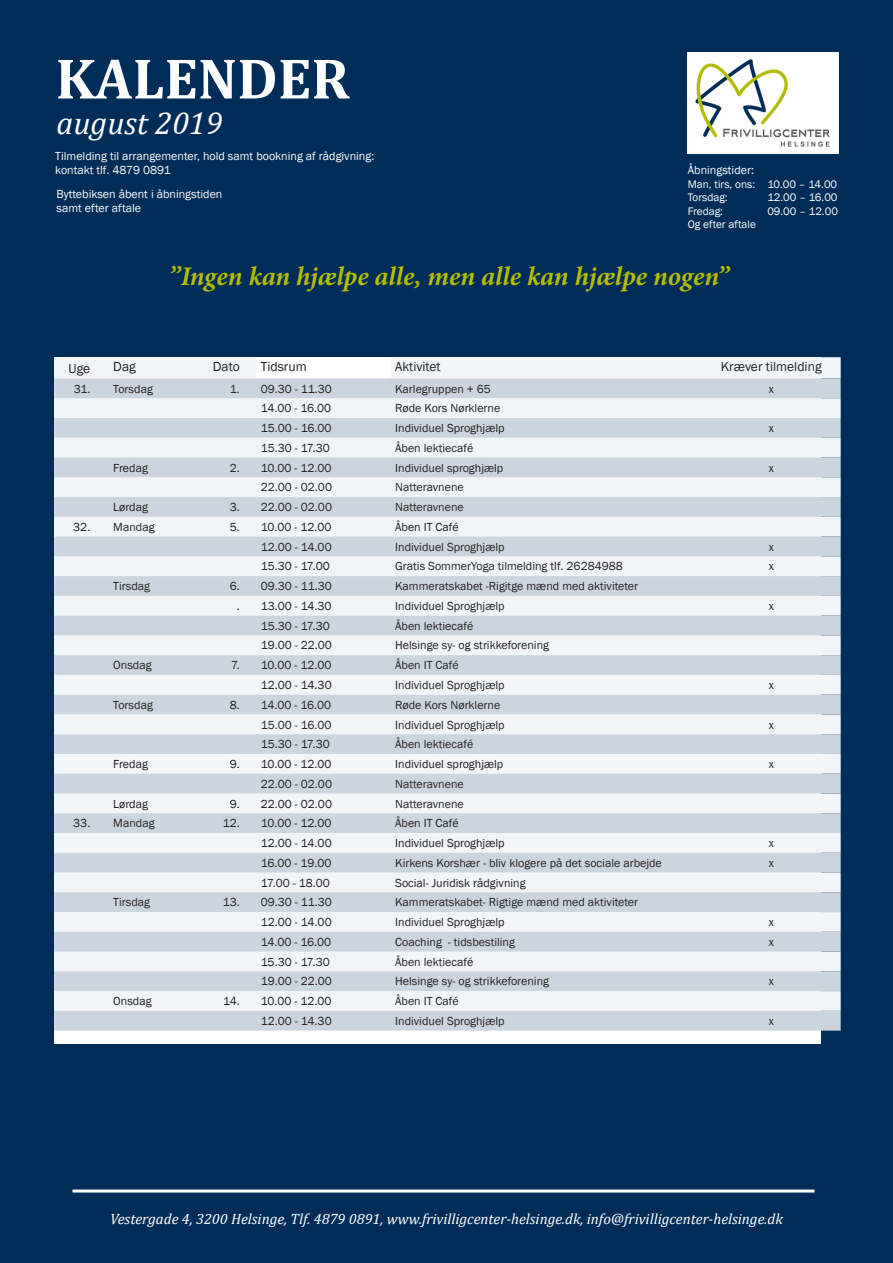
<style>
.page{position:relative;width:893px;height:1263px;background:#002c59}
.page>*{position:absolute;margin:0;border:0;box-sizing:border-box;transform-origin:0 0}
.t1{font:700 57.75px "Cambria";color:#fff}
.t2{font:italic 32.1px "Cambria";color:#fff}
.t3{font:italic 700 27px "Minion Pro";letter-spacing:-.005em;color:#b2bd00}
.t4{font:italic 15px "Cambria";color:#fff}
.t5{font:13.5px "Franklin Gothic";color:#231f20}
.t6{font:12px "Franklin Gothic";color:#231f20}
.t7{font:12px "Franklin Gothic";color:#fff}
.t8{font:11.25px "Franklin Gothic";color:#fff}
</style>
<div class="page">
<img style="left:688px;top:52px;width:150px;height:102px">
<div style="left:54px;top:357px;width:766px;height:687px;background:#fff"></div>
<div style="left:54px;top:357px;width:787px;height:21px;background:#f2f5f7"></div>
<div style="left:257px;top:357px;width:134px;height:21px;background:#fff"></div>
<svg style="left:54px;top:378px;width:787px;height:652px"></svg>
<hr style="left:72px;top:1189px;width:742px;height:3px;background:#fff">
<p class="t1" style="left:55px;top:38px;width:296px">KALENDER</p>
<p class="t2" style="left:57px;top:100px;width:168px">august 2019</p>
<p class="t7" style="left:55px;top:148px;width:321px">Tilmelding til arrangementer, hold samt bookning af rådgivning:</p>
<p class="t7" style="left:55px;top:163px;width:117px">kontakt tlf. 4879 0891</p>
<p class="t7" style="left:57px;top:187px;width:167px">Byttebiksen åbent i åbningstiden</p>
<p class="t7" style="left:57px;top:201px;width:86px">samt efter aftale</p>
<p class="t7" style="left:688px;top:163px;width:68px">Åbningstider:</p>
<p class="t8" style="left:688px;top:177px;width:151px">Man, tirs, ons: 10.00 – 14.00</p>
<p class="t8" style="left:688px;top:190px;width:41px">Torsdag:</p>
<p class="t8" style="left:767px;top:190px;width:72px">12.00 – 16.00</p>
<p class="t8" style="left:688px;top:204px;width:37px">Fredag:</p>
<p class="t8" style="left:767px;top:204px;width:72px">09.00 – 12.00</p>
<p class="t8" style="left:688px;top:217px;width:70px">Og efter aftale</p>
<p class="t3" style="left:169px;top:257px;width:562px">”Ingen kan hjælpe alle, men alle kan hjælpe nogen”</p>
<p class="t5" style="left:69px;top:360px;width:23px">Uge</p>
<p class="t5" style="left:113px;top:358px;width:24px">Dag</p>
<p class="t5" style="left:213px;top:358px;width:28px">Dato</p>
<p class="t5" style="left:261px;top:358px;width:47px">Tidsrum</p>
<p class="t5" style="left:395px;top:358px;width:47px">Aktivitet</p>
<p class="t5" style="left:721px;top:358px;width:102px">Kræver tilmelding</p>
<p class="t6" style="left:74px;top:381px;width:18px">31.</p>
<p class="t6" style="left:113px;top:381px;width:41px">Torsdag</p>
<p class="t6" style="left:230px;top:381px;width:11px">1.</p>
<p class="t6" style="left:261px;top:381px;width:72px">09.30 - 11.30</p>
<p class="t6" style="left:395px;top:381px;width:97px">Karlegruppen + 65</p>
<p class="t6" style="left:769px;top:381px;width:7px">x</p>
<p class="t6" style="left:261px;top:401px;width:72px">14.00 - 16.00</p>
<p class="t6" style="left:395px;top:401px;width:107px">Røde Kors Nørklerne</p>
<p class="t6" style="left:261px;top:421px;width:72px">15.00 - 16.00</p>
<p class="t6" style="left:395px;top:421px;width:111px">Individuel Sproghjælp</p>
<p class="t6" style="left:769px;top:421px;width:7px">x</p>
<p class="t6" style="left:261px;top:440px;width:70px">15.30 - 17.30</p>
<p class="t6" style="left:395px;top:440px;width:80px">Åben lektiecafé</p>
<p class="t6" style="left:113px;top:460px;width:36px">Fredag</p>
<p class="t6" style="left:230px;top:460px;width:12px">2.</p>
<p class="t6" style="left:261px;top:460px;width:72px">10.00 - 12.00</p>
<p class="t6" style="left:395px;top:460px;width:110px">Individuel sproghjælp</p>
<p class="t6" style="left:769px;top:460px;width:7px">x</p>
<p class="t6" style="left:261px;top:480px;width:73px">22.00 - 02.00</p>
<p class="t6" style="left:395px;top:480px;width:70px">Natteravnene</p>
<p class="t6" style="left:113px;top:500px;width:36px">Lørdag</p>
<p class="t6" style="left:230px;top:500px;width:12px">3.</p>
<p class="t6" style="left:261px;top:500px;width:73px">22.00 - 02.00</p>
<p class="t6" style="left:395px;top:500px;width:70px">Natteravnene</p>
<p class="t6" style="left:73px;top:519px;width:19px">32.</p>
<p class="t6" style="left:113px;top:519px;width:43px">Mandag</p>
<p class="t6" style="left:230px;top:519px;width:12px">5.</p>
<p class="t6" style="left:261px;top:519px;width:72px">10.00 - 12.00</p>
<p class="t6" style="left:395px;top:519px;width:65px">Åben IT Café</p>
<p class="t6" style="left:261px;top:539px;width:72px">12.00 - 14.00</p>
<p class="t6" style="left:395px;top:539px;width:111px">Individuel Sproghjælp</p>
<p class="t6" style="left:769px;top:539px;width:7px">x</p>
<p class="t6" style="left:261px;top:559px;width:70px">15.30 - 17.00</p>
<p class="t6" style="left:395px;top:559px;width:229px">Gratis SommerYoga tilmelding tlf. 26284988</p>
<p class="t6" style="left:769px;top:559px;width:7px">x</p>
<p class="t6" style="left:113px;top:579px;width:38px">Tirsdag</p>
<p class="t6" style="left:230px;top:579px;width:12px">6.</p>
<p class="t6" style="left:261px;top:579px;width:72px">09.30 - 11.30</p>
<p class="t6" style="left:395px;top:579px;width:244px">Kammeratskabet -Rigitge mænd med aktiviteter</p>
<p class="t6" style="left:237px;top:598px;width:4px">.</p>
<p class="t6" style="left:261px;top:598px;width:72px">13.00 - 14.30</p>
<p class="t6" style="left:395px;top:598px;width:111px">Individuel Sproghjælp</p>
<p class="t6" style="left:769px;top:598px;width:7px">x</p>
<p class="t6" style="left:261px;top:618px;width:70px">15.30 - 17.30</p>
<p class="t6" style="left:395px;top:618px;width:80px">Åben lektiecafé</p>
<p class="t6" style="left:261px;top:638px;width:73px">19.00 - 22.00</p>
<p class="t6" style="left:395px;top:638px;width:155px">Helsinge sy- og strikkeforening</p>
<p class="t6" style="left:113px;top:658px;width:40px">Onsdag</p>
<p class="t6" style="left:231px;top:658px;width:10px">7.</p>
<p class="t6" style="left:261px;top:658px;width:72px">10.00 - 12.00</p>
<p class="t6" style="left:395px;top:658px;width:65px">Åben IT Café</p>
<p class="t6" style="left:261px;top:677px;width:72px">12.00 - 14.30</p>
<p class="t6" style="left:395px;top:677px;width:111px">Individuel Sproghjælp</p>
<p class="t6" style="left:769px;top:677px;width:7px">x</p>
<p class="t6" style="left:113px;top:697px;width:41px">Torsdag</p>
<p class="t6" style="left:230px;top:697px;width:12px">8.</p>
<p class="t6" style="left:261px;top:697px;width:72px">14.00 - 16.00</p>
<p class="t6" style="left:395px;top:697px;width:107px">Røde Kors Nørklerne</p>
<p class="t6" style="left:261px;top:717px;width:72px">15.00 - 16.00</p>
<p class="t6" style="left:395px;top:717px;width:111px">Individuel Sproghjælp</p>
<p class="t6" style="left:769px;top:717px;width:7px">x</p>
<p class="t6" style="left:261px;top:737px;width:70px">15.30 - 17.30</p>
<p class="t6" style="left:395px;top:737px;width:80px">Åben lektiecafé</p>
<p class="t6" style="left:113px;top:756px;width:36px">Fredag</p>
<p class="t6" style="left:230px;top:756px;width:12px">9.</p>
<p class="t6" style="left:261px;top:756px;width:72px">10.00 - 12.00</p>
<p class="t6" style="left:395px;top:756px;width:110px">Individuel sproghjælp</p>
<p class="t6" style="left:769px;top:756px;width:7px">x</p>
<p class="t6" style="left:261px;top:776px;width:73px">22.00 - 02.00</p>
<p class="t6" style="left:395px;top:776px;width:70px">Natteravnene</p>
<p class="t6" style="left:113px;top:796px;width:36px">Lørdag</p>
<p class="t6" style="left:230px;top:796px;width:12px">9.</p>
<p class="t6" style="left:261px;top:796px;width:73px">22.00 - 02.00</p>
<p class="t6" style="left:395px;top:796px;width:70px">Natteravnene</p>
<p class="t6" style="left:73px;top:816px;width:19px">33.</p>
<p class="t6" style="left:113px;top:816px;width:43px">Mandag</p>
<p class="t6" style="left:223px;top:816px;width:19px">12.</p>
<p class="t6" style="left:261px;top:816px;width:72px">10.00 - 12.00</p>
<p class="t6" style="left:395px;top:816px;width:65px">Åben IT Café</p>
<p class="t6" style="left:261px;top:836px;width:72px">12.00 - 14.00</p>
<p class="t6" style="left:395px;top:836px;width:111px">Individuel Sproghjælp</p>
<p class="t6" style="left:769px;top:836px;width:7px">x</p>
<p class="t6" style="left:261px;top:855px;width:72px">16.00 - 19.00</p>
<p class="t6" style="left:395px;top:855px;width:268px">Kirkens Korshær - bliv klogere på det sociale arbejde</p>
<p class="t6" style="left:769px;top:855px;width:7px">x</p>
<p class="t6" style="left:261px;top:875px;width:71px">17.00 - 18.00</p>
<p class="t6" style="left:395px;top:875px;width:132px">Social- Juridisk rådgivning</p>
<p class="t6" style="left:113px;top:895px;width:38px">Tirsdag</p>
<p class="t6" style="left:223px;top:895px;width:18px">13.</p>
<p class="t6" style="left:261px;top:895px;width:72px">09.30 - 11.30</p>
<p class="t6" style="left:395px;top:895px;width:244px">Kammeratskabet- Rigtige mænd med aktiviteter</p>
<p class="t6" style="left:261px;top:915px;width:72px">12.00 - 14.00</p>
<p class="t6" style="left:395px;top:915px;width:111px">Individuel Sproghjælp</p>
<p class="t6" style="left:769px;top:915px;width:7px">x</p>
<p class="t6" style="left:261px;top:934px;width:72px">14.00 - 16.00</p>
<p class="t6" style="left:395px;top:934px;width:121px">Coaching - tidsbestiling</p>
<p class="t6" style="left:769px;top:934px;width:7px">x</p>
<p class="t6" style="left:261px;top:954px;width:70px">15.30 - 17.30</p>
<p class="t6" style="left:395px;top:954px;width:80px">Åben lektiecafé</p>
<p class="t6" style="left:261px;top:974px;width:73px">19.00 - 22.00</p>
<p class="t6" style="left:395px;top:974px;width:155px">Helsinge sy- og strikkeforening</p>
<p class="t6" style="left:769px;top:974px;width:7px">x</p>
<p class="t6" style="left:113px;top:994px;width:40px">Onsdag</p>
<p class="t6" style="left:223px;top:994px;width:18px">14.</p>
<p class="t6" style="left:261px;top:994px;width:72px">10.00 - 12.00</p>
<p class="t6" style="left:395px;top:994px;width:65px">Åben IT Café</p>
<p class="t6" style="left:261px;top:1013px;width:72px">12.00 - 14.30</p>
<p class="t6" style="left:395px;top:1013px;width:111px">Individuel Sproghjælp</p>
<p class="t6" style="left:769px;top:1013px;width:7px">x</p>
<p class="t4" style="left:110px;top:1208px;width:674px">Vestergade 4, 3200 Helsinge, Tlf. 4879 0891, www.frivilligcenter-helsinge.dk, info@frivilligcenter-helsinge.dk</p>
</div>
